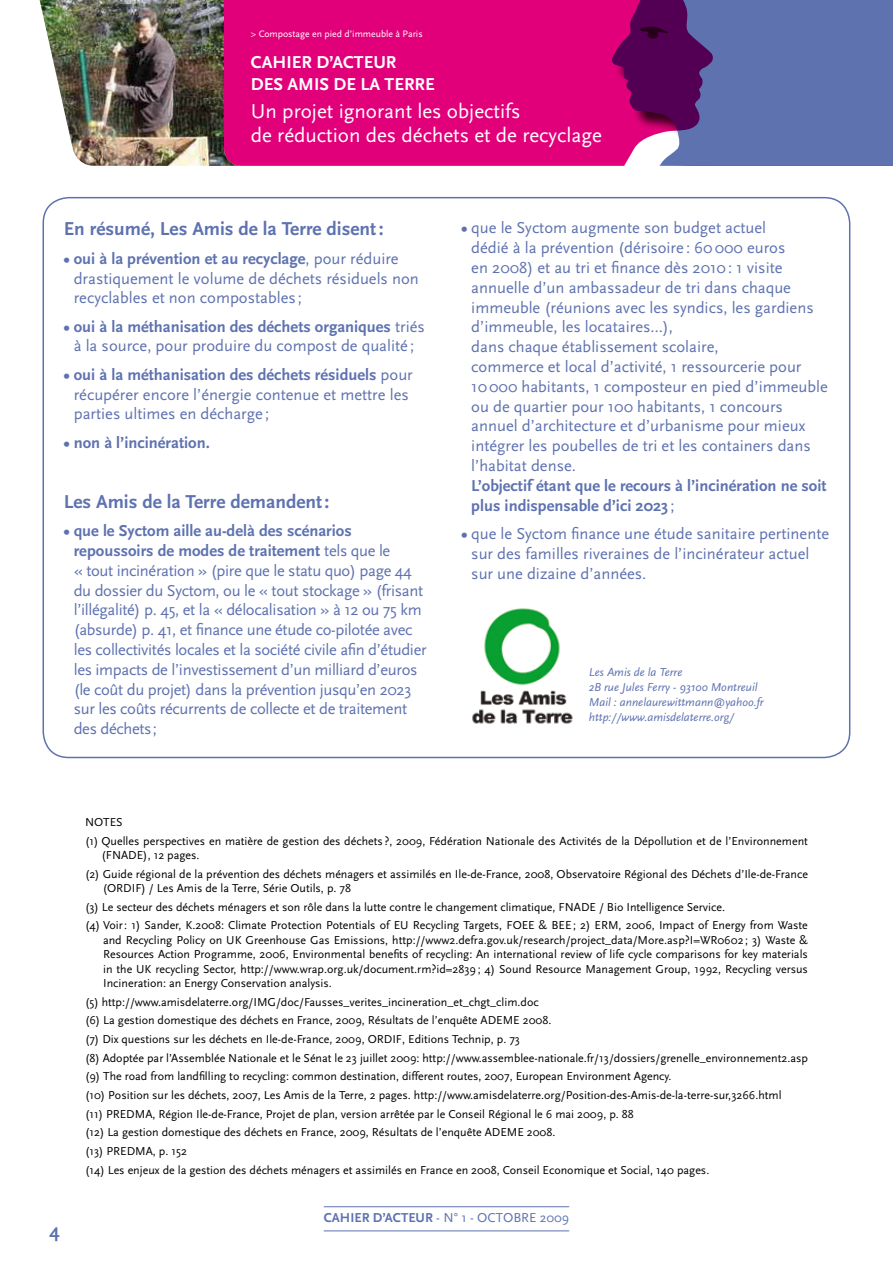
<style>
.page{position:relative;width:893px;height:1263px;background:#fff}
.page>*{position:absolute;margin:0;border:0;box-sizing:border-box;transform-origin:0 0}
.t1{font:21px/24px "Scala Sans";color:#fff}
.t2{font:700 19.5px "Scala Sans";color:#5e72b0}
.t3{font:700 18px/21px "Scala Sans";color:#fff}
.t4{font:16.5px/19.8px "Scala Sans";color:#5e72b0}
.t5{font:16.5px/19.8px "Scala Sans";letter-spacing:-.02em;color:#5e72b0}
.t6{font:700 16.5px/19.8px "Scala Sans";color:#5e72b0}
.t7{font:13.5px "Scala Sans";color:#5e72b0}
.t8{font:700 13.5px "Scala Sans";color:#5e72b0}
.t9{font:12px/18.6px "Scala Sans";color:#000}
.t10{font:italic 12px/15px "Scala Sans";color:#5e72b0}
.t11{font:9.75px "Scala Sans";color:#fff}
.s1{font-weight:700}
.s2{font-weight:400}
</style>
<div class="page">
<img style="left:40px;top:0;width:184px;height:166px">
<div style="left:713px;top:0;width:180px;height:166px;background:#5e72b0"></div>
<svg style="left:224px;top:0;width:489px;height:166px;background:#cd0879"></svg>
<hr style="left:324px;top:1206px;width:245px;height:1px;background:#5e72b0">
<hr style="left:324px;top:1230px;width:245px;height:1px;background:#5e72b0">
<img style="left:472px;top:608px;width:101px;height:116px">
<p class="t11" style="left:251px;top:29px;width:173px">&gt; Compostage en pied d’immeuble à Paris</p>
<h3 class="t3" style="left:251px;top:53px;width:93px">Cahier d’acte</h3>
<h3 class="t3" style="left:251px;top:53px;width:183px;text-indent:122px">ur<br>des amis de la terre</h3>
<h1 class="t1" style="left:251px;top:99px;width:353px">Un projet ignorant les objectifs<br>de réduction des déchets et de recyclage</h1>
<h2 class="t2" style="left:64px;top:219px;width:321px">En résumé, Les Amis de la Terre disent:</h2>
<h3 class="t4" style="left:74px;top:249px;width:347px;text-indent:-10px"><span class="s1">• oui à la prévention et au recyclage</span>, pour réduire drastiquement le volume de déchets résiduels non recyclables et non compostables ;</h3>
<h3 class="t4" style="left:64px;top:317px;width:363px;text-align:center"><span class="s1">• oui à la méthanisation des déchets organiques</span> triés à la source, pour produire du compost de qualité ;</h3>
<h3 class="t4" style="left:74px;top:365px;width:341px;text-indent:-10px"><span class="s1">• oui à la méthanisation des déchets résiduels</span> pour récupérer encore l’énergie contenue et mettre les parties ultimes en décharge ;</h3>
<h3 class="t6" style="left:64px;top:433px;width:148px">• non à l’incinération.</h3>
<h2 class="t2" style="left:64px;top:491px;width:267px">Les Amis de la Terre demandent:</h2>
<p class="t5" style="left:74px;top:521px;width:354px;text-indent:-10px"><span class="s1">• que le Syctom aille au-delà des scénarios repoussoirs de modes de traitement</span> tels que le<br>« tout incinération » (pire que le statu quo) page 44 du dossier du Syctom, ou le « tout stockage » (frisant l’illégalité) p. 45, et la « délocalisation » à 12 ou 75 km (absurde) p. 41, et finance une étude co-pilotée avec les collectivités locales et la société civile afin d’étudier les impacts de l’investissement d’un milliard d’euros (le coût du projet) dans la prévention jusqu’en 2023 sur les coûts récurrents de collecte et de traitement des déchets;</p>
<p class="t4" style="left:471px;top:218px;width:358px;text-indent:-10px"><span class="s1">•</span> que le Syctom augmente son budget actuel<br>dédié à la prévention (dérisoire : 60000 euros<br>en 2008) et au tri et finance dès 2010: 1 visite annuelle d’un ambassadeur de tri dans chaque immeuble (réunions avec les syndics, les gardiens d’immeuble, les locataires…),<br>dans chaque établissement scolaire,<br>commerce et local d’activité, 1 ressourcerie pour 10000 habitants, 1 composteur en pied d’immeuble ou de quartier pour 100 habitants, 1 concours annuel d’architecture et d’urbanisme pour mieux intégrer les poubelles de tri et les containers dans l’habitat dense.</p>
<h3 class="t6" style="left:471px;top:476px;width:357px">L’objectif étant que le recours à l’incinération ne soit plus indispensable d’ici 2023 <span class="s2">;</span></h3>
<h3 class="t4" style="left:471px;top:524px;width:359px;text-indent:-10px"><span class="s1">•</span> que le Syctom finance une étude sanitaire pertinente sur des familles riveraines de l’incinérateur actuel sur une dizaine d’années.</h3>
<p class="t10" style="left:589px;top:664px;width:176px">Les Amis de la Terre<br>2B rue Jules Ferry - 93100 Montreuil<br>Mail : annelaurewittmann@yahoo.fr http://www.amisdelaterre.org/</p>
<p class="t9" style="left:85px;top:813px;width:724px">NOTES<br>(1) Quelles perspectives en matière de gestion des déchets ?, 2009, Fédération Nationale des Activités de la Dépollution et de l’Environnement</p>
<p class="t9" style="left:85px;top:846px;width:724px;text-indent:16px">(FNADE), 12 pages.<br>(2) Guide régional de la prévention des déchets ménagers et assimilés en Ile-de-France, 2008, Observatoire Régional des Déchets d’Ile-de-France</p>
<p class="t9" style="left:85px;top:879px;width:724px;text-indent:18px">(ORDIF) / Les Amis de la Terre, Série Outils, p. 78<br>(3) Le secteur des déchets ménagers et son rôle dans la lutte contre le changement climatique, FNADE / Bio Intelligence Service.<br>(4) Voir: 1) Sander, K.2008: Climate Protection Potentials of EU Recycling Targets, FOEE &amp; BEE; 2) ERM, 2006, Impact of Energy from Waste</p>
<p class="t9" style="left:103px;top:933px;width:706px;line-height:14.4px;text-align:justify">and Recycling Policy on UK Greenhouse Gas Emissions, http://www2.defra.gov.uk/research/project_data/More.asp?I=WR0602 ; 3) Waste &amp; Resources Action Programme, 2006, Environmental benefits of recycling: An international review of life cycle comparisons for key materials in the UK recycling Sector, http://www.wrap.org.uk/document.rm?id=2839; 4) Sound Resource Management Group, 1992, Recycling versus Incineration: an Energy Conservation analysis.</p>
<p class="t9" style="left:85px;top:993px;width:724px">(5) http://www.amisdelaterre.org/IMG/doc/Fausses_verites_incineration_et_chgt_clim.doc<br>(6) La gestion domestique des déchets en France, 2009, Résultats de l’enquête ADEME 2008.<br>(7) Dix questions sur les déchets en Ile-de-France, 2009, ORDIF, Editions Technip, p. 73<br>(8) Adoptée par l’Assemblée Nationale et le Sénat le 23 juillet 2009: http://www.assemblee-nationale.fr/13/dossiers/grenelle_environnement2.asp (9) The road from landfilling to recycling: common destination, different routes, 2007, European Environment Agency.<br>(10) Position sur les déchets, 2007, Les Amis de la Terre, 2 pages. http://www.amisdelaterre.org/Position-des-Amis-de-la-terre-sur,3266.html<br>(11) PREDMA, Région Ile-de-France, Projet de plan, version arrêtée par le Conseil Régional le 6 mai 2009, p. 88<br>(12) La gestion domestique des déchets en France, 2009, Résultats de l’enquête ADEME 2008.<br>(13) PREDMA, p. 152<br>(14) Les enjeux de la gestion des déchets ménagers et assimilés en France en 2008, Conseil Economique et Social, 140 pages.</p>
<h2 class="t2" style="left:50px;top:1220px;width:12px">4</h2>
<p class="t8" style="left:324px;top:1210px;width:70px">Cahier d’acte</p>
<p class="t7" style="left:416px;top:1210px;width:70px"><span class="s1">ur</span> - N° 1 - octobre</p>
<p class="t7" style="left:540px;top:1210px;width:31px">2009</p>
</div>
